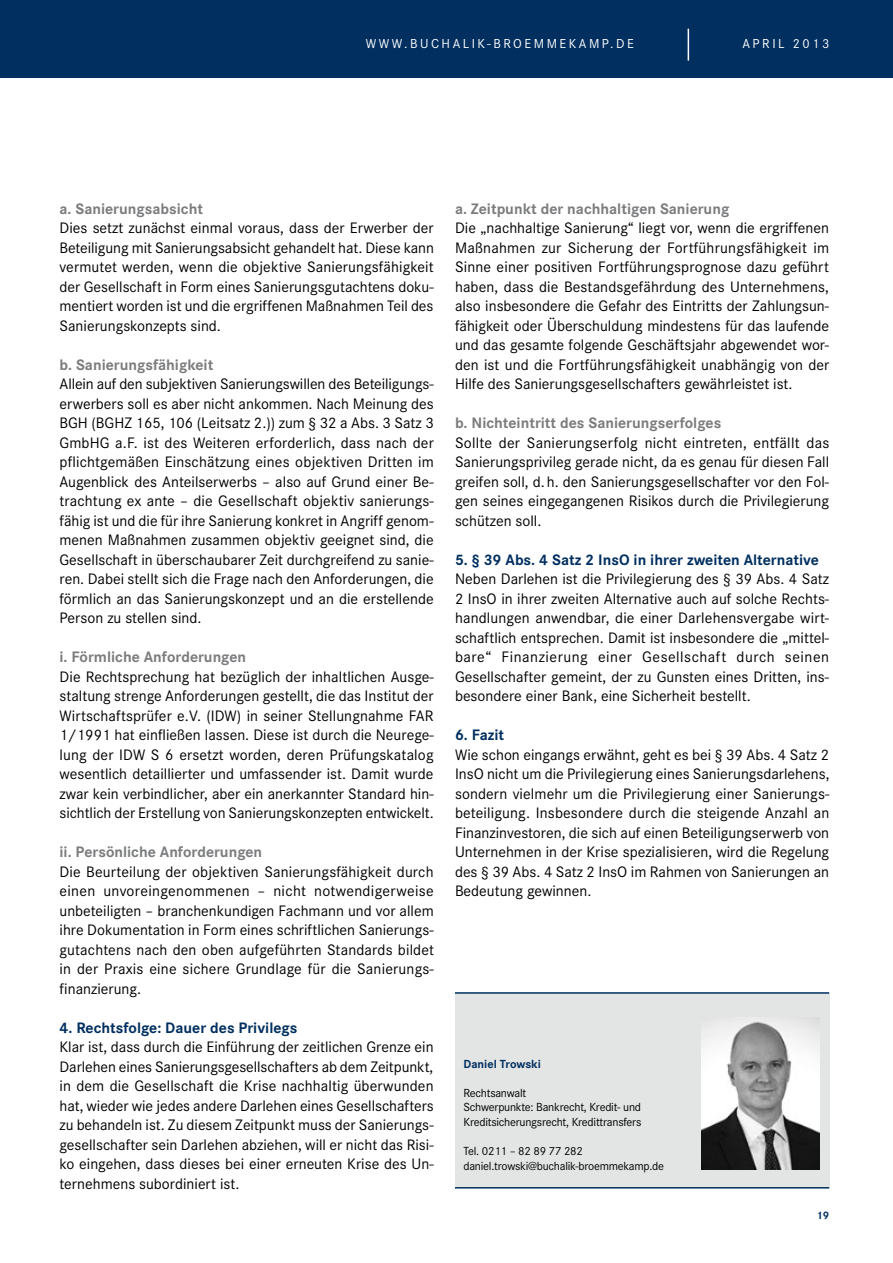
<style>
.page{position:relative;width:893px;height:1263px;background:#fff}
.page>*{position:absolute;margin:0;border:0;box-sizing:border-box;transform-origin:0 0}
.Copy{font:15.75px/19.5px "Corporate S";color:#000;text-align:justify}
.Copy_bold_grau{font:700 15.75px "Corporate S";color:#7b7c7e}
.Copy_bold_blau{font:700 15.75px "Corporate S";color:#002f60}
.t1{font:13.5px "Corporate S";letter-spacing:.185em;color:#fff}
.Abbinder_Beschreibun{font:12.15px/14.5px "Corporate S";letter-spacing:-.02em;color:#000}
.Abbinder_Name{font:700 12.15px "Corporate S";color:#002f60}
.t2{font:700 11.25px "Corporate S";color:#002f60}
</style>
<div class="page">
<div style="left:0;top:0;width:893px;height:78px;background:#002f60"></div>
<hr style="left:688px;top:29px;width:1px;height:32px;background:#fff">
<div style="left:455px;top:994px;width:374px;height:194px;background:#e3e4e4"></div>
<img style="left:701px;top:1020px;width:118px;height:149px">
<hr style="left:455px;top:1187px;width:374px;height:1px;background:#002f60">
<hr style="left:455px;top:992px;width:374px;height:2px;background:#002f60">
<p class="t1" style="left:366px;top:35px;width:270px">WWW.BUCHALIK-BROEMMEKAMP.DE</p>
<p class="t1" style="left:742px;top:35px;width:88px">APRIL 2013</p>
<p class="Copy_bold_grau" style="left:60px;top:199px;width:145px">a. Sanierungsabsicht</p>
<p class="Copy" style="left:60px;top:218px;width:376px">Dies setzt zunächst einmal voraus, dass der Erwerber der Beteiligung mit Sanierungsabsicht gehandelt hat. Diese kann vermutet werden, wenn die objektive Sanierungsfähigkeit der Gesellschaft in Form eines Sanierungsgutachtens doku&shy;mentiert worden ist und die ergriffenen Maßnahmen Teil des Sanierungskonzepts sind.</p>
<p class="Copy_bold_grau" style="left:60px;top:355px;width:155px">b. Sanierungsfähigkeit</p>
<p class="Copy" style="left:60px;top:374px;width:376px">Allein auf den subjektiven Sanierungswillen des Beteiligungs&shy;erwerbers soll es aber nicht ankommen. Nach Meinung des BGH (BGHZ 165, 106 (Leitsatz 2.)) zum § 32 a Abs. 3 Satz 3<br>GmbHG a.F. ist des Weiteren erforderlich, dass nach der pflichtgemäßen Einschätzung eines objektiven Dritten im Augenblick des Anteilserwerbs – also auf Grund einer Be&shy;trachtung ex ante – die Gesellschaft objektiv sanierungs&shy;fähig ist und die für ihre Sanierung konkret in Angriff genom&shy;menen Maßnahmen zusammen objektiv geeignet sind, die Gesellschaft in überschaubarer Zeit durchgreifend zu sanie&shy;ren. Dabei stellt sich die Frage nach den Anforderungen, die förmlich an das Sanierungskonzept und an die erstellende Person zu stellen sind.</p>
<p class="Copy_bold_grau" style="left:60px;top:648px;width:188px">i. Förmliche Anforderungen</p>
<p class="Copy" style="left:60px;top:667px;width:376px">Die Rechtsprechung hat bezüglich der inhaltlichen Ausge&shy;staltung strenge Anforderungen gestellt, die das Institut der Wirtschaftsprüfer e.V. (IDW) in seiner Stellungnahme FAR 1/1991 hat einfließen lassen. Diese ist durch die Neurege&shy;lung der IDW S 6 ersetzt worden, deren Prüfungskatalog wesentlich detaillierter und umfassender ist. Damit wurde zwar kein verbindlicher, aber ein anerkannter Standard hin&shy;sichtlich der Erstellung von Sanierungskonzepten entwickelt.</p>
<p class="Copy_bold_grau" style="left:60px;top:843px;width:204px">ii. Persönliche Anforderungen</p>
<p class="Copy" style="left:60px;top:862px;width:376px">Die Beurteilung der objektiven Sanierungsfähigkeit durch einen unvoreingenommenen – nicht notwendigerweise unbeteiligten – branchenkundigen Fachmann und vor allem ihre Dokumentation in Form eines schriftlichen Sanierungs&shy;gutachtens nach den oben aufgeführten Standards bildet in der Praxis eine sichere Grundlage für die Sanierungs&shy;finanzierung.</p>
<p class="Copy_bold_blau" style="left:60px;top:1018px;width:240px">4. Rechtsfolge: Dauer des Privilegs</p>
<p class="Copy" style="left:60px;top:1037px;width:376px">Klar ist, dass durch die Einführung der zeitlichen Grenze ein Darlehen eines Sanierungsgesellschafters ab dem Zeitpunkt, in dem die Gesellschaft die Krise nachhaltig überwunden hat, wieder wie jedes andere Darlehen eines Gesellschafters zu behandeln ist. Zu diesem Zeitpunkt muss der Sanierungs&shy;gesellschafter sein Darlehen abziehen, will er nicht das Risi&shy;ko eingehen, dass dieses bei einer erneuten Krise des Un&shy;ternehmens subordiniert ist.</p>
<p class="Copy_bold_grau" style="left:455px;top:199px;width:276px">a. Zeitpunkt der nachhaltigen Sanierung</p>
<p class="Copy" style="left:455px;top:218px;width:376px">Die „nachhaltige Sanierung“ liegt vor, wenn die ergriffenen Maßnahmen zur Sicherung der Fortführungsfähigkeit im Sinne einer positiven Fortführungsprognose dazu geführt haben, dass die Bestandsgefährdung des Unternehmens, also insbesondere die Gefahr des Eintritts der Zahlungsun&shy;fähigkeit oder Überschuldung mindestens für das laufende und das gesamte folgende Geschäftsjahr abgewendet wor&shy;den ist und die Fortführungsfähigkeit unabhängig von der Hilfe des Sanierungsgesellschafters gewährleistet ist.</p>
<p class="Copy_bold_grau" style="left:455px;top:414px;width:268px">b. Nichteintritt des Sanierungserfolges</p>
<p class="Copy" style="left:455px;top:433px;width:376px">Sollte der Sanierungserfolg nicht eintreten, entfällt das Sanierungsprivileg gerade nicht, da es genau für diesen Fall greifen soll, d.h. den Sanierungsgesellschafter vor den Fol&shy;gen seines eingegangenen Risikos durch die Privilegierung schützen soll.</p>
<p class="Copy_bold_blau" style="left:455px;top:550px;width:365px">5. § 39 Abs. 4 Satz 2 InsO in ihrer zweiten Alternative</p>
<p class="Copy" style="left:455px;top:569px;width:376px">Neben Darlehen ist die Privilegierung des § 39 Abs. 4 Satz 2 InsO in ihrer zweiten Alternative auch auf solche Rechts&shy;handlungen anwendbar, die einer Darlehensvergabe wirt&shy;schaftlich entsprechen. Damit ist insbesondere die „mittel&shy;bare“ Finanzierung einer Gesellschaft durch seinen Gesellschafter gemeint, der zu Gunsten eines Dritten, ins&shy;besondere einer Bank, eine Sicherheit bestellt.</p>
<p class="Copy_bold_blau" style="left:455px;top:726px;width:51px">6. Fazit</p>
<p class="Copy" style="left:455px;top:745px;width:376px">Wie schon eingangs erwähnt, geht es bei § 39 Abs. 4 Satz 2<br>InsO nicht um die Privilegierung eines Sanierungsdarlehens, sondern vielmehr um die Privilegierung einer Sanierungs&shy;beteiligung. Insbesondere durch die steigende Anzahl an Finanzinvestoren, die sich auf einen Beteiligungserwerb von Unternehmen in der Krise spezialisieren, wird die Regelung des § 39 Abs. 4 Satz 2 InsO im Rahmen von Sanierungen an Bedeutung gewinnen.</p>
<p class="Abbinder_Name" style="left:463px;top:1056px;width:79px">Daniel Trowski</p>
<p class="Abbinder_Beschreibun" style="left:463px;top:1085px;width:64px">Rechtsanwalt</p>
<p class="Abbinder_Beschreibun" style="left:463px;top:1100px;width:179px">Schwerpunkte: Bankrecht, Kredit- und<br>Kreditsicherungsrecht, Kredittransfers</p>
<p class="Abbinder_Beschreibun" style="left:463px;top:1144px;width:121px">Tel. 0211 – 82 89 77 282</p>
<p class="Abbinder_Beschreibun" style="left:463px;top:1158px;width:202px">daniel.trowski@buchalik-broemmekamp.de</p>
<p class="t2" style="left:816px;top:1209px;width:14px">19</p>
</div>
